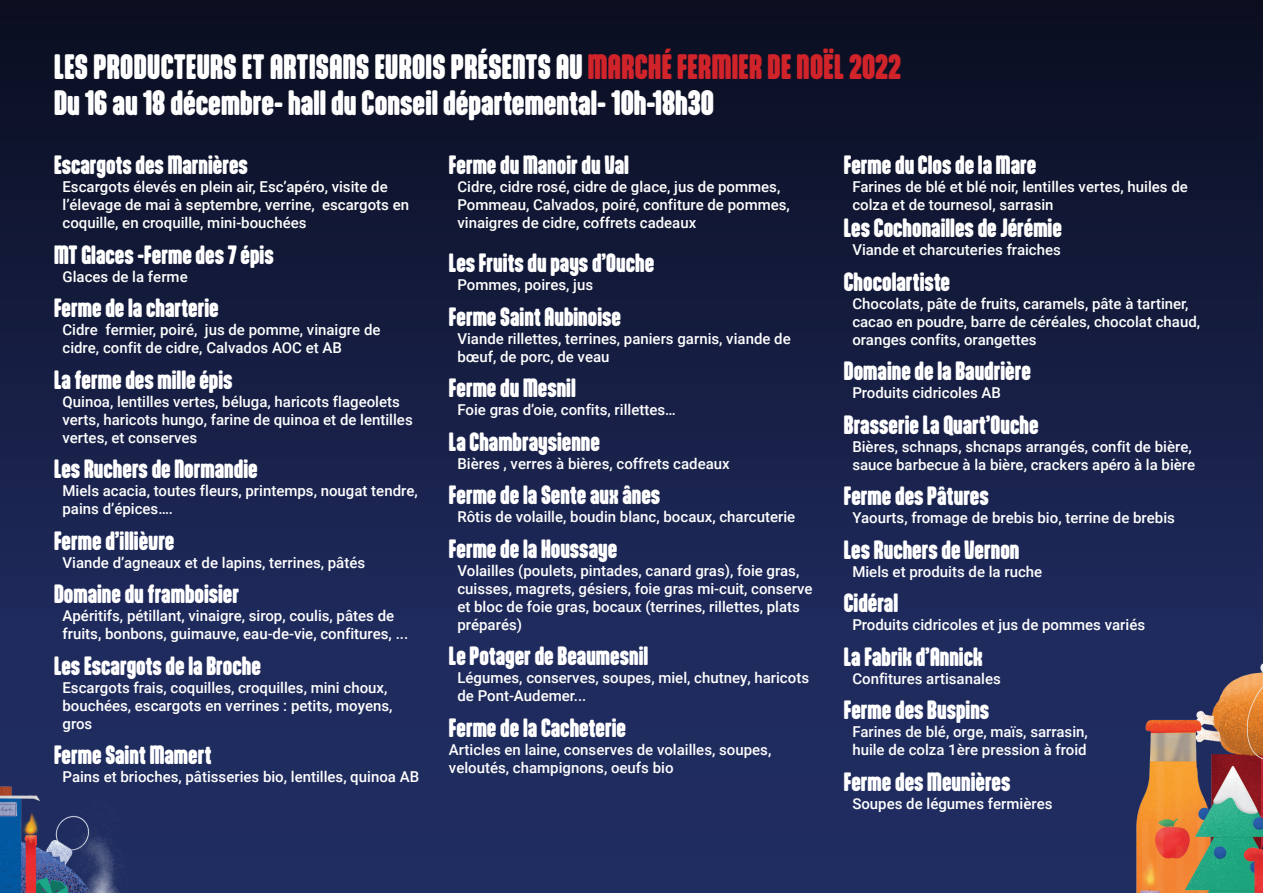
<style>
.page{position:relative;width:1263px;height:893px;background:#fff}
.page>*{position:absolute;margin:0;border:0;box-sizing:border-box;transform-origin:0 0}
.t1{font:800 30px "Aptly";color:#fff}
.t2{font:800 22.5px "Aptly";color:#fff}
.t3{font:500 15px/18px "Roboto";color:#fff}
.s1{color:#d1232a}
</style>
<div class="page">
<div style="left:0;top:0;width:1263px;height:893px;background:linear-gradient(to bottom,#0c0f23,#24326b)"></div>
<img style="left:0;top:638px;width:251px;height:255px">
<img style="left:1081px;top:564px;width:182px;height:329px">
<p class="t1" style="left:54px;top:48px;width:849px">LES PRODUCTEURS ET ARTISANS EUROIS PRÉSENTS AU <span class="s1">MARCHÉ FERMIER DE NOËL 2022</span></p>
<p class="t1" style="left:54px;top:84px;width:662px">Du 16 au 18 décembre- hall du Conseil départemental- 10h-18h30</p>
<p class="t2" style="left:54px;top:151px;width:195px">Escargots des Marnières</p>
<p class="t3" style="left:63px;top:177px;width:348px">Escargots élevés en plein air, Esc’apéro, visite de l’élevage de mai à septembre, verrine, escargots en coquille, en croquille, mini-bouchées</p>
<p class="t2" style="left:54px;top:240px;width:221px">MT Glaces -Ferme des 7 épis</p>
<p class="t3" style="left:63px;top:267px;width:127px">Glaces de la ferme</p>
<p class="t2" style="left:54px;top:294px;width:166px">Ferme de la charterie</p>
<p class="t3" style="left:63px;top:320px;width:320px">Cidre fermier, poiré, jus de pomme, vinaigre de cidre, confit de cidre, Calvados AOC et AB</p>
<p class="t2" style="left:54px;top:365px;width:180px">La ferme des mille épis</p>
<p class="t3" style="left:63px;top:392px;width:352px">Quinoa, lentilles vertes, béluga, haricots flageolets verts, haricots hungo, farine de quinoa et de lentilles vertes, et conserves</p>
<p class="t2" style="left:54px;top:455px;width:205px">Les Ruchers de Normandie</p>
<p class="t3" style="left:63px;top:481px;width:357px">Miels acacia, toutes fleurs, printemps, nougat tendre, pains d’épices….</p>
<p class="t2" style="left:54px;top:526px;width:122px">Ferme d’illièvre</p>
<p class="t3" style="left:63px;top:553px;width:304px">Viande d’agneaux et de lapins, terrines, pâtés</p>
<p class="t2" style="left:54px;top:580px;width:187px">Domaine du framboisier</p>
<p class="t3" style="left:63px;top:606px;width:347px">Apéritifs, pétillant, vinaigre, sirop, coulis, pâtes de fruits, bonbons, guimauve, eau-de-vie, confitures, ...</p>
<p class="t2" style="left:54px;top:651px;width:208px">Les Escargots de la Broche</p>
<p class="t3" style="left:63px;top:678px;width:331px">Escargots frais, coquilles, croquilles, mini choux, bouchées, escargots en verrines : petits, moyens, gros</p>
<p class="t2" style="left:54px;top:741px;width:159px">Ferme Saint Mamert</p>
<p class="t3" style="left:63px;top:767px;width:358px">Pains et brioches, pâtisseries bio, lentilles, quinoa AB</p>
<p class="t2" style="left:844px;top:151px;width:194px">Ferme du Clos de la Mare</p>
<p class="t3" style="left:852px;top:177px;width:337px">Farines de blé et blé noir, lentilles vertes, huiles de colza et de tournesol, sarrasin</p>
<p class="t2" style="left:844px;top:214px;width:220px">Les Cochonailles de Jérémie</p>
<p class="t3" style="left:852px;top:240px;width:210px">Viande et charcuteries fraiches</p>
<p class="t2" style="left:844px;top:267px;width:108px">Chocolartiste</p>
<p class="t3" style="left:852px;top:294px;width:349px">Chocolats, pâte de fruits, caramels, pâte à tartiner, cacao en poudre, barre de céréales, chocolat chaud, oranges confits, orangettes</p>
<p class="t2" style="left:844px;top:357px;width:189px">Domaine de la Baudrière</p>
<p class="t3" style="left:852px;top:383px;width:150px">Produits cidricoles AB</p>
<p class="t2" style="left:844px;top:410px;width:196px">Brasserie La Quart’Ouche</p>
<p class="t3" style="left:852px;top:437px;width:344px">Bières, schnaps, shcnaps arrangés, confit de bière, sauce barbecue à la bière, crackers apéro à la bière</p>
<p class="t2" style="left:844px;top:482px;width:146px">Ferme des Pâtures</p>
<p class="t3" style="left:852px;top:508px;width:324px">Yaourts, fromage de brebis bio, terrine de brebis</p>
<p class="t2" style="left:844px;top:535px;width:177px">Les Ruchers de Vernon</p>
<p class="t3" style="left:852px;top:562px;width:191px">Miels et produits de la ruche</p>
<p class="t2" style="left:844px;top:589px;width:56px">Cidéral</p>
<p class="t3" style="left:852px;top:615px;width:294px">Produits cidricoles et jus de pommes variés</p>
<p class="t2" style="left:844px;top:642px;width:140px">La Fabrik d’Annick</p>
<p class="t3" style="left:852px;top:669px;width:150px">Confitures artisanales</p>
<p class="t2" style="left:844px;top:696px;width:147px">Ferme des Buspins</p>
<p class="t3" style="left:852px;top:722px;width:237px">Farines de blé, orge, maïs, sarrasin,</p>
<p class="t3" style="left:852px;top:740px;width:236px">huile de colza 1ère pression à froid</p>
<p class="t2" style="left:844px;top:767px;width:168px">Ferme des Meunières</p>
<p class="t3" style="left:852px;top:794px;width:202px">Soupes de légumes fermières</p>
<p class="t2" style="left:449px;top:151px;width:181px">Ferme du Manoir du Val</p>
<p class="t3" style="left:457px;top:177px;width:334px">Cidre, cidre rosé, cidre de glace, jus de pommes,<br>Pommeau, Calvados, poiré, confiture de pommes, vinaigres de cidre, coffrets cadeaux</p>
<p class="t2" style="left:449px;top:249px;width:207px">Les Fruits du pays d’Ouche</p>
<p class="t3" style="left:457px;top:275px;width:137px">Pommes, poires, jus</p>
<p class="t2" style="left:449px;top:302px;width:174px">Ferme Saint Aubinoise</p>
<p class="t3" style="left:457px;top:329px;width:335px">Viande rillettes, terrines, paniers garnis, viande de bœuf, de porc, de veau</p>
<p class="t2" style="left:449px;top:374px;width:128px">Ferme du Mesnil</p>
<p class="t3" style="left:457px;top:400px;width:220px">Foie gras d’oie, confits, rillettes…</p>
<p class="t2" style="left:449px;top:427px;width:153px">La Chambraysienne</p>
<p class="t3" style="left:457px;top:454px;width:274px">Bières , verres à bières, coffrets cadeaux</p>
<p class="t2" style="left:449px;top:481px;width:213px">Ferme de la Sente aux ânes</p>
<p class="t3" style="left:457px;top:507px;width:339px">Rôtis de volaille, boudin blanc, bocaux, charcuterie</p>
<p class="t2" style="left:449px;top:534px;width:170px">Ferme de la Houssaye</p>
<p class="t3" style="left:457px;top:561px;width:357px">Volailles (poulets, pintades, canard gras), foie gras, cuisses, magrets, gésiers, foie gras mi-cuit, conserve et bloc de foie gras, bocaux (terrines, rillettes, plats préparés)</p>
<p class="t2" style="left:449px;top:642px;width:201px">Le Potager de Beaumesnil</p>
<p class="t3" style="left:457px;top:668px;width:353px">Légumes, conserves, soupes, miel, chutney, haricots de Pont-Audemer...</p>
<p class="t2" style="left:449px;top:713px;width:179px">Ferme de la Cacheterie</p>
<p class="t3" style="left:449px;top:740px;width:324px">Articles en laine, conserves de volailles, soupes, veloutés, champignons, oeufs bio</p>
</div>
